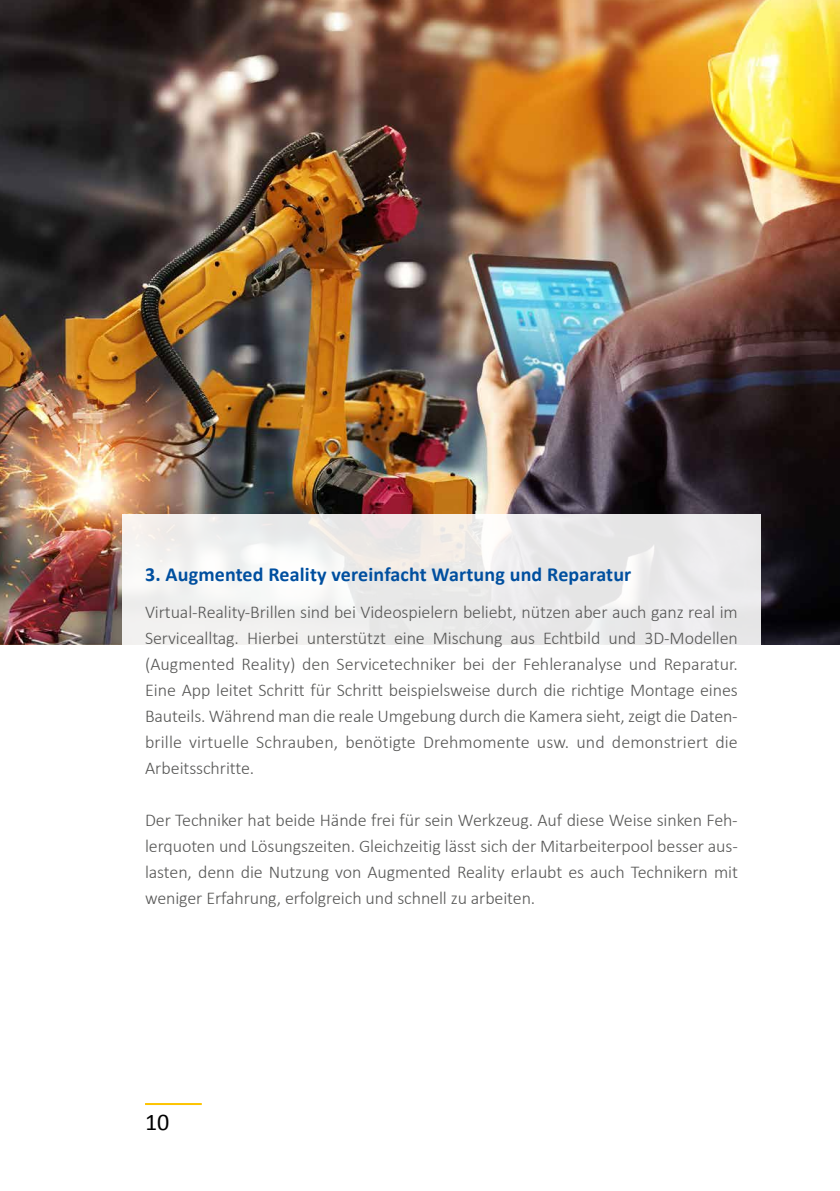
<style>
.page{position:relative;width:840px;height:1191px;background:#fff}
.page>*{position:absolute;margin:0;border:0;box-sizing:border-box;transform-origin:0 0}
.t1{font:24px "Calibri";color:#000}
.t2{font:700 20px "Calibri";letter-spacing:.01em;color:#004f9f}
.t3{font:300 18px/26px "Calibri";letter-spacing:-.005em;color:#575756;text-align:justify}
</style>
<div class="page">
<hr style="left:145px;top:1103px;width:57px;height:2px;background:#fdc400">
<img style="left:0;top:0;width:839px;height:644px">
<svg style="left:122px;top:514px;width:638px;height:131px;fill:#ececec"></svg>
<p class="t2" style="left:145px;top:562px;width:487px">3. Augmented Reality vereinfacht Wartung und Reparatur</p>
<p class="t3" style="left:145px;top:598px;width:594px">Virtual-Reality-Brillen sind bei Videospielern beliebt, nützen aber auch ganz real im Servicealltag. Hierbei unterstützt eine Mischung aus Echtbild und 3D-Modellen (Augmented Reality) den Servicetechniker bei der Fehleranalyse und Reparatur.<br>Eine App leitet Schritt für Schritt beispielsweise durch die richtige Montage eines Bauteils. Während man die reale Umgebung durch die Kamera sieht, zeigt die Daten&shy;brille virtuelle Schrauben, benötigte Drehmomente usw. und demonstriert die Arbeitsschritte.</p>
<p class="t3" style="left:145px;top:806px;width:594px">Der Techniker hat beide Hände frei für sein Werkzeug. Auf diese Weise sinken Feh&shy;lerquoten und Lösungszeiten. Gleichzeitig lässt sich der Mitarbeiterpool besser aus&shy;lasten, denn die Nutzung von Augmented Reality erlaubt es auch Technikern mit weniger Erfahrung, erfolgreich und schnell zu arbeiten.</p>
<h1 class="t1" style="left:145px;top:1107px;width:26px">10</h1>
</div>
